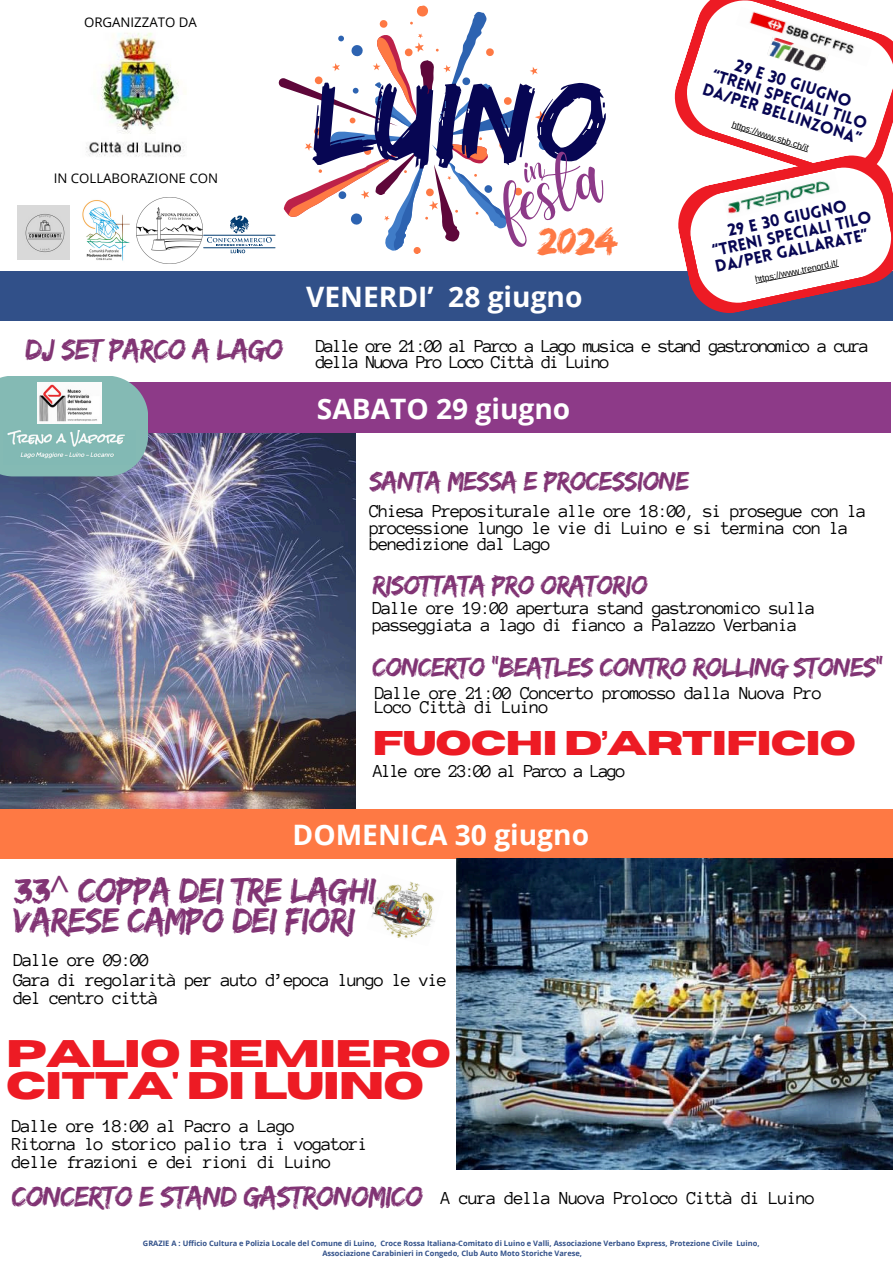
<style>
.page{position:relative;width:893px;height:1263px;background:#fff}
.page>*{position:absolute;margin:0;border:0;box-sizing:border-box;transform-origin:0 0}
.t1{font:118.05px "Edo";color:#070653}
.t2{font:74.18px "Daydream";color:#8d3a88}
.t3{font:38.62px "Edo";color:#fe7944}
.t4{font:700 38.25px/32.1px "Horizon";letter-spacing:-.03em;color:#ed1b24}
.t5{font:36.45px/30.4px "Edo";letter-spacing:-.03em;color:#813474}
.t6{font:700 34.12px "Horizon";letter-spacing:-.03em;color:#ed1b24}
.t7{font:30.08px "Edo";letter-spacing:-.03em;color:#813474}
.t8{font:29.7px "Edo";letter-spacing:-.03em;color:#813474}
.t9{font:700 28.12px "Open Sans";color:#fff}
.t10{font:27.83px "Edo";letter-spacing:-.03em;color:#813474}
.t11{font:27.75px "Edo";letter-spacing:-.03em;color:#813474}
.t12{font:18.75px/16.4px "Anonymous Pro";letter-spacing:-.065em;color:#000}
.t13{font:18.75px/15.8px "Anonymous Pro";letter-spacing:-.1em;color:#000}
.t14{font:900 16.5px "Lovelo";color:#070653}
.t15{font:13.27px "Open Sans";color:#000}
.t16{font:8.77px "Arimo";color:#000}
.t17{font:700 7.5px "Open Sans";color:#315089}
.s1{font-family:"Noto Sans"}
</style>
<div class="page">
<img style="left:0;top:433px;width:356px;height:376px">
<div style="left:0;top:271px;width:893px;height:50px;background:#315089"></div>
<div style="left:0;top:809px;width:893px;height:50px;background:#fe7944"></div>
<div style="left:0;top:383px;width:890px;height:50px;background:#8d3a88"></div>
<svg style="left:0;top:376px;width:148px;height:100px;background:#88b6b5"></svg>
<svg style="left:338px;top:5px;width:212px;height:145px"></svg>
<img style="left:18px;top:205px;width:52px;height:55px">
<img style="left:86px;top:32px;width:100px;height:125px">
<hr style="left:204px;top:235px;width:71px;height:1px;background:#033c71">
<hr style="left:204px;top:248px;width:71px;height:1px;background:#033c71">
<img style="left:456px;top:858px;width:437px;height:311px">
<img style="left:82px;top:197px;width:121px;height:67px">
<img style="left:37px;top:383px;width:65px;height:40px">
<img style="left:3px;top:431px;width:133px;height:33px">
<img style="left:371px;top:881px;width:64px;height:58px">
<svg style="left:674px;top:0;width:219px;height:313px"></svg>
<svg style="left:207px;top:44px;width:340px;height:210px"></svg>
<p class="t15" style="left:84px;top:13px;width:114px">ORGANIZZATO DA</p>
<p class="t15" style="left:54px;top:168px;width:166px">IN COLLABORAZIONE CON</p>
<p class="t7" style="left:25px;top:331px;width:260px">DJ SET PARCO A LAGO</p>
<p class="t1" style="left:312px;top:53px;width:297px">LUINO</p>
<p class="t2" style="left:488px;top:163px;width:104px;rotate:-18deg">festa</p>
<p class="t3" style="left:538px;top:218px;width:80px">2024</p>
<p class="t9" style="left:306px;top:277px;width:278px">VENERDI’ 28 giugno</p>
<p class="t14" style="left:738px;top:58px;width:123px;rotate:18deg">29 e 30 giugno</p>
<p class="t14" style="left:715px;top:68px;width:163px;rotate:18deg">“Treni speciali TILO</p>
<p class="t14" style="left:705px;top:82px;width:167px;rotate:18deg">da/per Bellinzona”</p>
<p class="t16" style="left:734px;top:119px;width:82px;rotate:18deg">https://www.sbb.ch/it</p>
<p class="t14" style="left:726px;top:224px;width:123px;rotate:-12deg">29 e 30 giugno</p>
<p class="t14" style="left:711px;top:244px;width:163px;rotate:-12deg">“Treni speciali TILO</p>
<p class="t14" style="left:714px;top:260px;width:158px;rotate:-12deg">da/per gallarate”</p>
<p class="t16" style="left:754px;top:275px;width:86px;rotate:-12deg">https://www.trenord.it/</p>
<p class="t13" style="left:316px;top:338px;width:555px">Dalle ore 21:00 al Parco a Lago musica e stand gastronomico a cura della Nuova Pro Loco Città di Luino</p>
<p class="t9" style="left:317px;top:389px;width:255px">SABATO 29 giugno</p>
<p class="t10" style="left:369px;top:464px;width:321px">SANTA MESSA E PROCESSIONE</p>
<p class="t12" style="left:369px;top:503px;width:499px">Chiesa Prepositurale alle ore 18:00, si prosegue con la processione lungo le vie di Luino e si termina con la benedizione dal Lago</p>
<p class="t11" style="left:372px;top:569px;width:277px">RISOTTATA pro oratorio</p>
<p class="t12" style="left:372px;top:600px;width:444px">Dalle ore 19:00 apertura stand gastronomico sulla passeggiata a lago di fianco a Palazzo Verbania</p>
<p class="t11" style="left:372px;top:651px;width:512px">CONCERTO “BEATLES CONTRO ROLLING STONES”</p>
<h6 class="t12" style="left:375px;top:685px;width:449px;line-height:14.6px">Dalle ore 21:00 Concerto promosso dalla Nuova Pro<br>Loco Città di Luino</h6>
<p class="t6" style="left:372px;top:726px;width:485px">FUOCHI D’ARTIFICIO</p>
<p class="t13" style="left:373px;top:763px;width:254px">Alle ore 23:00 al Parco a Lago</p>
<p class="t9" style="left:292px;top:815px;width:298px">DOMENICA 30 giugno</p>
<p class="t5" style="left:13px;top:874px;width:364px">33<span class="s1">^</span> coppa dei tre laghi varese campo dei fiori</p>
<p class="t12" style="left:13px;top:952px;width:138px">Dalle ore 09:00</p>
<p class="t12" style="left:13px;top:971px;width:435px;line-height:18px">Gara di regolarità per auto d’epoca lungo le vie del centro città</p>
<p class="t4" style="left:6px;top:1039px;width:447px">PALIO REMIERO<br>CITTA' DI LUINO</p>
<h3 class="t12" style="left:12px;top:1118px;width:285px">Dalle ore 18:00 al Pacro a Lago</h3>
<p class="t12" style="left:12px;top:1136px;width:358px">Ritorna lo storico palio tra i vogatori</p>
<h5 class="t12" style="left:12px;top:1154px;width:321px">delle frazioni e dei rioni di Luino</h5>
<p class="t8" style="left:12px;top:1179px;width:413px">CONCERTO E STAND GASTRONOMICO</p>
<p class="t12" style="left:441px;top:1190px;width:376px">A cura della Nuova Proloco Città di Luino</p>
<p class="t17" style="left:143px;top:1238px;width:618px">GRAZIE A : Ufficio Cultura e Polizia Locale del Comune di Luino, Croce Rossa Italiana-Comitato di Luino e Valli, Associazione Verbano Express, Protezione Civile Luino,</p>
<p class="t17" style="left:322px;top:1248px;width:261px">Associazione Carabinieri in Congedo, Club Auto Moto Storiche Varese,</p>
</div>
